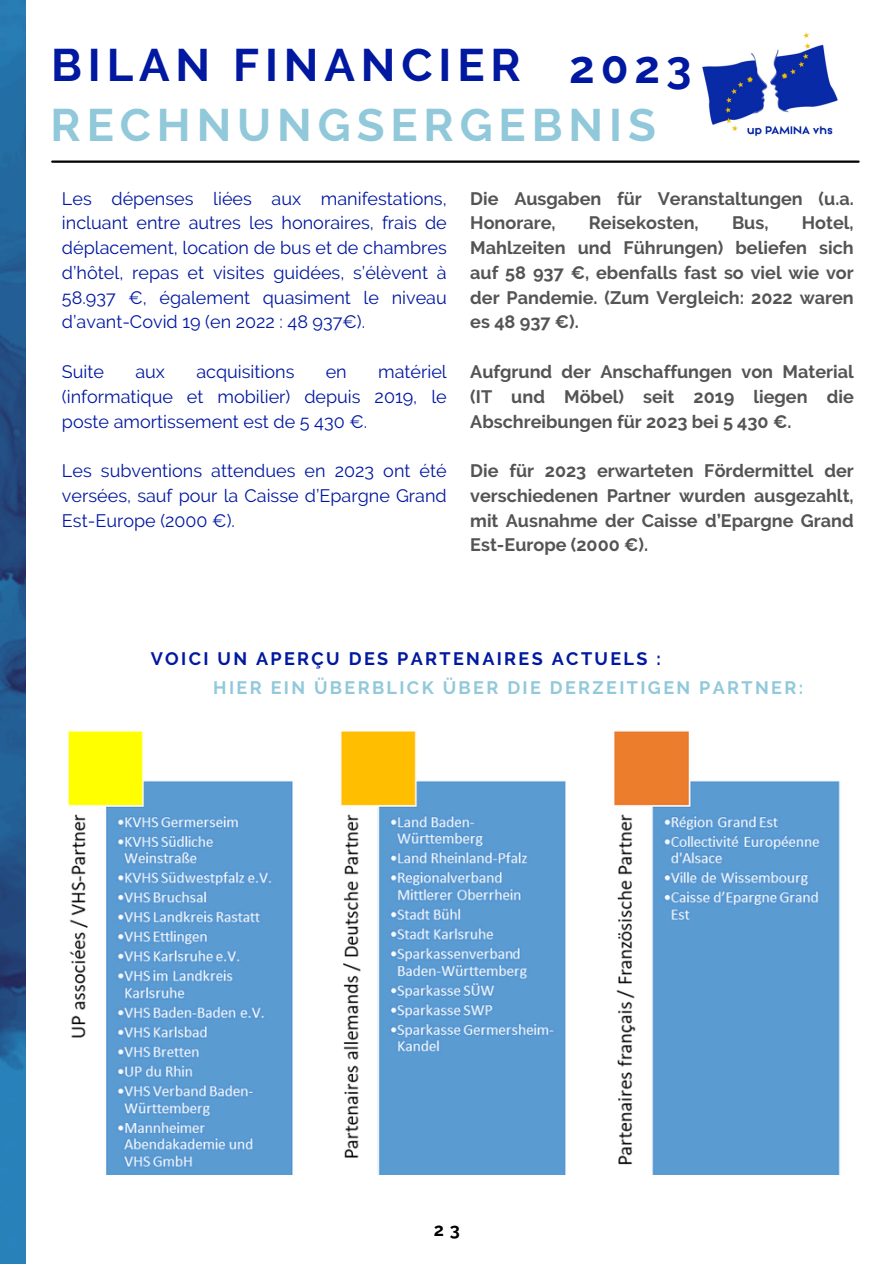
<style>
.page{position:relative;width:894px;height:1264px;background:#fff}
.page>*{position:absolute;margin:0;border:0;box-sizing:border-box;transform-origin:0 0}
.t1{font:700 45.45px "Raleway";letter-spacing:.13em;color:#0118a1}
.t2{font:700 45.45px "Raleway";letter-spacing:.13em;color:#91c9da}
.t3{font:18px/24.8px "Raleway";color:#0118a1;text-align:justify}
.t4{font:700 18px/24.8px "Raleway";color:#545454;text-align:justify}
.t5{font:700 18px "Raleway";letter-spacing:.13em;color:#91c9da}
.t6{font:700 18px "Raleway";letter-spacing:.13em;color:#0118a1}
.t7{font:700 18px "Raleway";color:#000}
</style>
<div class="page">
<img style="left:68px;top:731px;width:772px;height:443px">
<hr style="left:52px;top:160px;width:806px;height:3px;background:#000">
<img style="left:702px;top:32px;width:136px;height:105px">
<img style="left:0;top:0;width:25px;height:1263px">
<p class="t1" style="left:51px;top:38px;width:471px">BILAN FINANCIER</p>
<p class="t1" style="left:569px;top:40px;width:124px">2023</p>
<p class="t2" style="left:51px;top:98px;width:606px">RECHNUNGSERGEBNIS</p>
<h3 class="t3" style="left:62px;top:186px;width:386px">Les dépenses liées aux manifestations, incluant entre autres les honoraires, frais de déplacement, location de bus et de chambres d’hôtel, repas et visites guidées, s’élèvent à 58.937 €, également quasiment le niveau d’avant-Covid 19 (en 2022 : 48 937€).</h3>
<h3 class="t3" style="left:62px;top:359px;width:44px">Suite</h3>
<h3 class="t3" style="left:135px;top:359px;width:31px">aux</h3>
<h3 class="t3" style="left:196px;top:359px;width:100px">acquisitions</h3>
<h3 class="t3" style="left:325px;top:359px;width:23px">en</h3>
<h3 class="t3" style="left:62px;top:359px;width:386px;text-indent:316px">matériel (informatique et mobilier) depuis 2019, le poste amortissement est de 5 430 €.</h3>
<h3 class="t3" style="left:62px;top:458px;width:386px">Les subventions attendues en 2023 ont été versées, sauf pour la Caisse d’Epargne Grand Est-Europe (2000 €).</h3>
<h2 class="t4" style="left:470px;top:186px;width:385px">Die Ausgaben für Veranstaltungen (u.a.<br>Honorare,</h2>
<h2 class="t4" style="left:470px;top:211px;width:385px;text-indent:331px">Hotel, Mahlzeiten und Führungen) beliefen sich auf 58 937 €, ebenfalls fast so viel wie vor der Pandemie. (Zum Vergleich: 2022 waren es 48 937 €).</h2>
<h2 class="t4" style="left:470px;top:359px;width:385px">Aufgrund der Anschaffungen von Material (IT und Möbel) seit 2019 liegen die Abschreibungen für 2023 bei 5 430 €.</h2>
<p class="t4" style="left:470px;top:458px;width:385px">Die für 2023 erwarteten Fördermittel der verschiedenen Partner wurden ausgezahlt, mit Ausnahme der Caisse d’Epargne Grand Est-Europe (2000 €).</p>
<h2 class="t4" style="left:588px;top:211px;width:111px">Reisekosten,</h2>
<h2 class="t4" style="left:731px;top:211px;width:38px">Bus,</h2>
<h1 class="t6" style="left:151px;top:648px;width:511px">VOICI UN APERÇU DES PARTENAIRES ACTUELS :</h1>
<h1 class="t5" style="left:213px;top:677px;width:591px">HIER EIN ÜBERBLICK ÜBER DIE DERZEITIGEN PARTNER:</h1>
<p class="t7" style="left:433px;top:1219px;width:27px">2 3</p>
</div>
